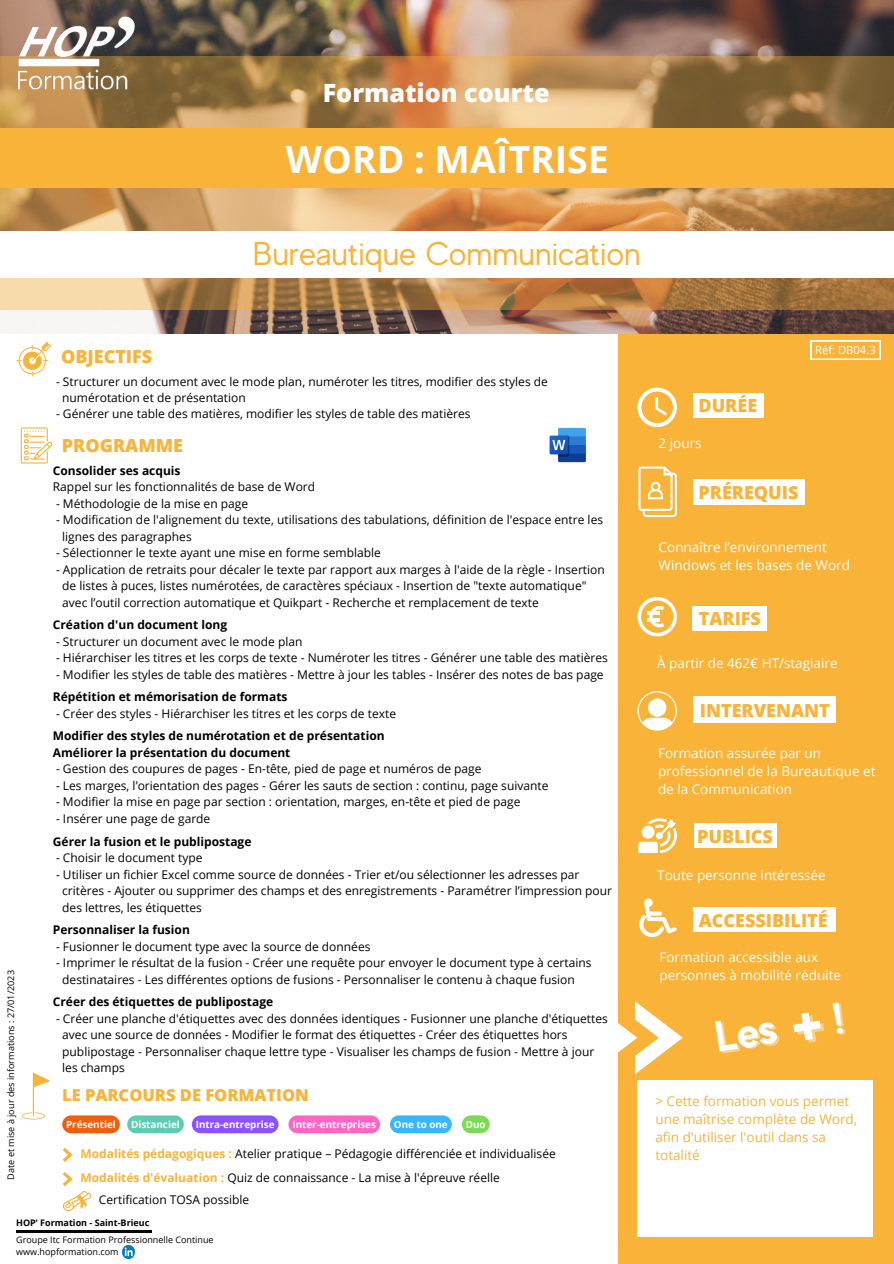
<style>
.page{position:relative;width:894px;height:1264px;background:#fff}
.page>*{position:absolute;margin:0;border:0;box-sizing:border-box;transform-origin:0 0}
.t1{font:700 37.5px "Open Sans";color:#fff}
.t2{font:33px "MADE Evolve Sans";color:#f8b338}
.t3{font:800 25.2px "Open Sans";color:#fff}
.t4{font:800 18px "Open Sans";color:#f8b338}
.t5{font:800 16.5px "Open Sans";color:#f8b338}
.t6{font:13.5px/18px "Open Sans";color:#fff}
.t7{font:13.5px/18px "Open Sans";color:#f8b338}
.t8{font:12px "Open Sans";color:#000}
.t9{font:700 12px "Open Sans";color:#000}
.t10{font:11.25px "Open Sans";color:#fff}
.t11{font:700 9.9px "Open Sans";color:#fff}
.t12{font:9.15px "Open Sans";color:#000}
.t13{font:9px "Open Sans";color:#000}
.t14{font:700 9px "Open Sans";color:#000}
.s1{font-weight:700;color:#f8b338}
</style>
<div class="page">
<div style="left:618px;top:214px;width:275px;height:1049px;background:#f8b338"></div>
<img style="left:0;top:0;width:893px;height:334px">
<svg style="left:0;top:57px;width:893px;height:253px;background:#b88b55"></svg>
<div style="left:0;top:128px;width:893px;height:60px;background:#f8b338"></div>
<div style="left:0;top:231px;width:893px;height:47px;background:#fff"></div>
<svg style="left:637px;top:387px;width:39px;height:40px"></svg>
<div style="left:692px;top:393px;width:71px;height:25px;background:#fff"></div>
<svg style="left:637px;top:597px;width:39px;height:39px"></svg>
<hr style="left:647px;top:618px;width:12px;height:4px;background:#fff">
<hr style="left:647px;top:611px;width:12px;height:4px;background:#fff">
<div style="left:692px;top:605px;width:74px;height:25px;background:#fff"></div>
<svg style="left:638px;top:466px;width:38px;height:51px"></svg>
<div style="left:692px;top:479px;width:112px;height:25px;background:#fff"></div>
<svg style="left:16px;top:341px;width:35px;height:35px"></svg>
<svg style="left:21px;top:427px;width:31px;height:36px"></svg>
<svg style="left:22px;top:1072px;width:28px;height:47px"></svg>
<svg style="left:810px;top:340px;width:70px;height:19px"></svg>
<svg style="left:637px;top:691px;width:39px;height:39px"></svg>
<div style="left:693px;top:823px;width:83px;height:25px;background:#fff"></div>
<svg style="left:639px;top:898px;width:37px;height:38px"></svg>
<div style="left:693px;top:907px;width:142px;height:25px;background:#fff"></div>
<svg style="left:618px;top:1001px;width:64px;height:73px"></svg>
<div style="left:637px;top:1080px;width:236px;height:157px;background:#fff"></div>
<svg style="left:638px;top:818px;width:38px;height:35px"></svg>
<svg style="left:122px;top:1245px;width:12px;height:13px"></svg>
<div style="left:693px;top:696px;width:142px;height:27px;background:#fff"></div>
<img style="left:0;top:0;width:155px;height:115px">
<hr style="left:16px;top:1230px;width:135px;height:2px;background:#000">
<svg style="left:63px;top:1147px;width:10px;height:14px"></svg>
<svg style="left:63px;top:1172px;width:28px;height:38px"></svg>
<img style="left:549px;top:427px;width:38px;height:35px">
<div style="left:62px;top:1115px;width:58px;height:18px;background:#ef5f0d;border-radius:9px"></div>
<div style="left:462px;top:1115px;width:27px;height:18px;background:#7ed957;border-radius:9px"></div>
<div style="left:127px;top:1115px;width:57px;height:18px;background:#5dccb2;border-radius:9px"></div>
<div style="left:288px;top:1115px;width:92px;height:18px;background:#ff66c4;border-radius:9px"></div>
<div style="left:192px;top:1115px;width:86px;height:18px;background:#8c52ff;border-radius:9px"></div>
<div style="left:390px;top:1115px;width:61px;height:18px;background:#38b6ff;border-radius:9px"></div>
<p class="t3" style="left:322px;top:75px;width:228px">Formation courte</p>
<p class="t1" style="left:286px;top:132px;width:324px">WORD : MAÎTRISE</p>
<p class="t2" style="left:253px;top:235px;width:389px">Bureautique Communication</p>
<p class="t4" style="left:61px;top:344px;width:93px">OBJECTIFS</p>
<p class="t8" style="left:56px;top:373px;width:493px">- Structurer un document avec le mode plan, numéroter les titres, modifier des styles de</p>
<p class="t8" style="left:62px;top:389px;width:185px">numérotation et de présentation</p>
<p class="t8" style="left:56px;top:405px;width:416px">- Générer une table des matières, modifier les styles de table des matières</p>
<p class="t12" style="left:4px;top:1179px;width:211px;rotate:-90deg">Date et mise à jour des informations : 27/01/2023</p>
<p class="t4" style="left:62px;top:432px;width:123px">PROGRAMME</p>
<p class="t9" style="left:53px;top:462px;width:129px">Consolider ses acquis</p>
<p class="t8" style="left:53px;top:478px;width:264px">Rappel sur les fonctionnalités de base de Word</p>
<p class="t8" style="left:56px;top:495px;width:194px">- Méthodologie de la mise en page</p>
<p class="t8" style="left:56px;top:511px;width:548px">- Modification de l'alignement du texte, utilisations des tabulations, définition de l'espace entre les</p>
<p class="t8" style="left:62px;top:528px;width:131px">lignes des paragraphes</p>
<p class="t8" style="left:56px;top:544px;width:326px">- Sélectionner le texte ayant une mise en forme semblable</p>
<p class="t8" style="left:56px;top:561px;width:550px">- Application de retraits pour décaler le texte par rapport aux marges à l'aide de la règle - Insertion</p>
<p class="t8" style="left:62px;top:577px;width:525px">de listes à puces, listes numérotées, de caractères spéciaux - Insertion de "texte automatique"</p>
<p class="t8" style="left:62px;top:594px;width:478px">avec l’outil correction automatique et Quikpart - Recherche et remplacement de texte</p>
<p class="t9" style="left:53px;top:616px;width:176px">Création d'un document long</p>
<p class="t8" style="left:56px;top:633px;width:248px">- Structurer un document avec le mode plan</p>
<p class="t8" style="left:56px;top:649px;width:553px">- Hiérarchiser les titres et les corps de texte - Numéroter les titres - Générer une table des matières</p>
<p class="t8" style="left:56px;top:666px;width:549px">- Modifier les styles de table des matières - Mettre à jour les tables - Insérer des notes de bas page</p>
<p class="t9" style="left:53px;top:688px;width:236px">Répétition et mémorisation de formats</p>
<p class="t8" style="left:56px;top:705px;width:341px">- Créer des styles - Hiérarchiser les titres et les corps de texte</p>
<p class="t9" style="left:53px;top:727px;width:333px">Modifier des styles de numérotation et de présentation</p>
<p class="t9" style="left:53px;top:744px;width:239px">Améliorer la présentation du document</p>
<p class="t8" style="left:56px;top:760px;width:427px">- Gestion des coupures de pages - En-tête, pied de page et numéros de page</p>
<p class="t8" style="left:56px;top:777px;width:494px">- Les marges, l’orientation des pages - Gérer les sauts de section : continu, page suivante</p>
<p class="t8" style="left:56px;top:793px;width:466px">- Modifier la mise en page par section : orientation, marges, en-tête et pied de page</p>
<p class="t8" style="left:56px;top:810px;width:156px">- Insérer une page de garde</p>
<p class="t9" style="left:53px;top:832px;width:200px">Gérer la fusion et le publipostage</p>
<p class="t8" style="left:56px;top:849px;width:148px">- Choisir le document type</p>
<p class="t8" style="left:56px;top:865px;width:525px">- Utiliser un fichier Excel comme source de données - Trier et/ou sélectionner les adresses par</p>
<p class="t8" style="left:62px;top:882px;width:551px">critères - Ajouter ou supprimer des champs et des enregistrements - Paramétrer l’impression pour</p>
<p class="t8" style="left:62px;top:898px;width:141px">des lettres, les étiquettes</p>
<p class="t9" style="left:53px;top:921px;width:138px">Personnaliser la fusion</p>
<p class="t8" style="left:56px;top:937px;width:316px">- Fusionner le document type avec la source de données</p>
<p class="t8" style="left:56px;top:954px;width:537px">- Imprimer le résultat de la fusion - Créer une requête pour envoyer le document type à certains</p>
<p class="t8" style="left:62px;top:970px;width:514px">destinataires - Les différentes options de fusions - Personnaliser le contenu à chaque fusion</p>
<p class="t9" style="left:53px;top:993px;width:222px">Créer des étiquettes de publipostage</p>
<p class="t8" style="left:56px;top:1009px;width:553px">- Créer une planche d'étiquettes avec des données identiques - Fusionner une planche d'étiquettes</p>
<p class="t8" style="left:62px;top:1026px;width:506px">avec une source de données - Modifier le format des étiquettes - Créer des étiquettes hors</p>
<p class="t8" style="left:62px;top:1042px;width:533px">publipostage - Personnaliser chaque lettre type - Visualiser les champs de fusion - Mettre à jour</p>
<p class="t8" style="left:62px;top:1059px;width:64px">les champs</p>
<p class="t5" style="left:62px;top:1083px;width:248px">LE PARCOURS DE FORMATION</p>
<p class="t11" style="left:66px;top:1117px;width:51px">Présentiel</p>
<p class="t11" style="left:131px;top:1117px;width:50px">Distanciel</p>
<p class="t11" style="left:196px;top:1117px;width:80px">Intra-entreprise</p>
<p class="t11" style="left:292px;top:1117px;width:85px">Inter-entreprises</p>
<p class="t11" style="left:394px;top:1117px;width:55px">One to one</p>
<p class="t11" style="left:465px;top:1117px;width:21px">Duo</p>
<p class="t8" style="left:80px;top:1145px;width:477px"><span class="s1">Modalités pédagogiques :</span> Atelier pratique – Pédagogie différenciée et individualisée</p>
<p class="t8" style="left:80px;top:1168px;width:421px"><span class="s1">Modalités d'évaluation :</span> Quiz de connaissance - La mise à l'épreuve réelle</p>
<p class="t8" style="left:99px;top:1191px;width:152px">Certification TOSA possible</p>
<p class="t14" style="left:16px;top:1216px;width:135px">HOP’ Formation - Saint-Brieuc</p>
<p class="t13" style="left:16px;top:1233px;width:199px">Groupe Itc Formation Professionnelle Continue</p>
<p class="t13" style="left:16px;top:1245px;width:104px">www.hopformation.com</p>
<p class="t4" style="left:698px;top:393px;width:60px">DURÉE</p>
<p class="t6" style="left:658px;top:433px;width:44px">2 jours</p>
<p class="t4" style="left:698px;top:479px;width:102px">PRÉREQUIS</p>
<p class="t10" style="left:815px;top:342px;width:62px">Réf: DB04.3</p>
<p class="t6" style="left:658px;top:538px;width:193px">Connaître l’environnement<br>Windows et les bases de Word</p>
<p class="t4" style="left:698px;top:605px;width:64px">TARIFS</p>
<p class="t6" style="left:657px;top:654px;width:182px">À partir de 462€ HT/stagiaire</p>
<p class="t4" style="left:699px;top:697px;width:131px">INTERVENANT</p>
<p class="t6" style="left:657px;top:743px;width:219px">Formation assurée par un professionnel de la Bureautique et de la Communication</p>
<p class="t4" style="left:697px;top:823px;width:77px">PUBLICS</p>
<p class="t6" style="left:657px;top:865px;width:170px">Toute personne intéressée</p>
<p class="t4" style="left:698px;top:907px;width:130px">ACCESSIBILITÉ</p>
<p class="t6" style="left:659px;top:947px;width:183px">Formation accessible aux personnes à mobilité réduite</p>
<p class="t7" style="left:655px;top:1091px;width:203px">&gt; Cette formation vous permet une maîtrise complète de Word, afin d'utiliser l'outil dans sa totalité</p>
</div>
